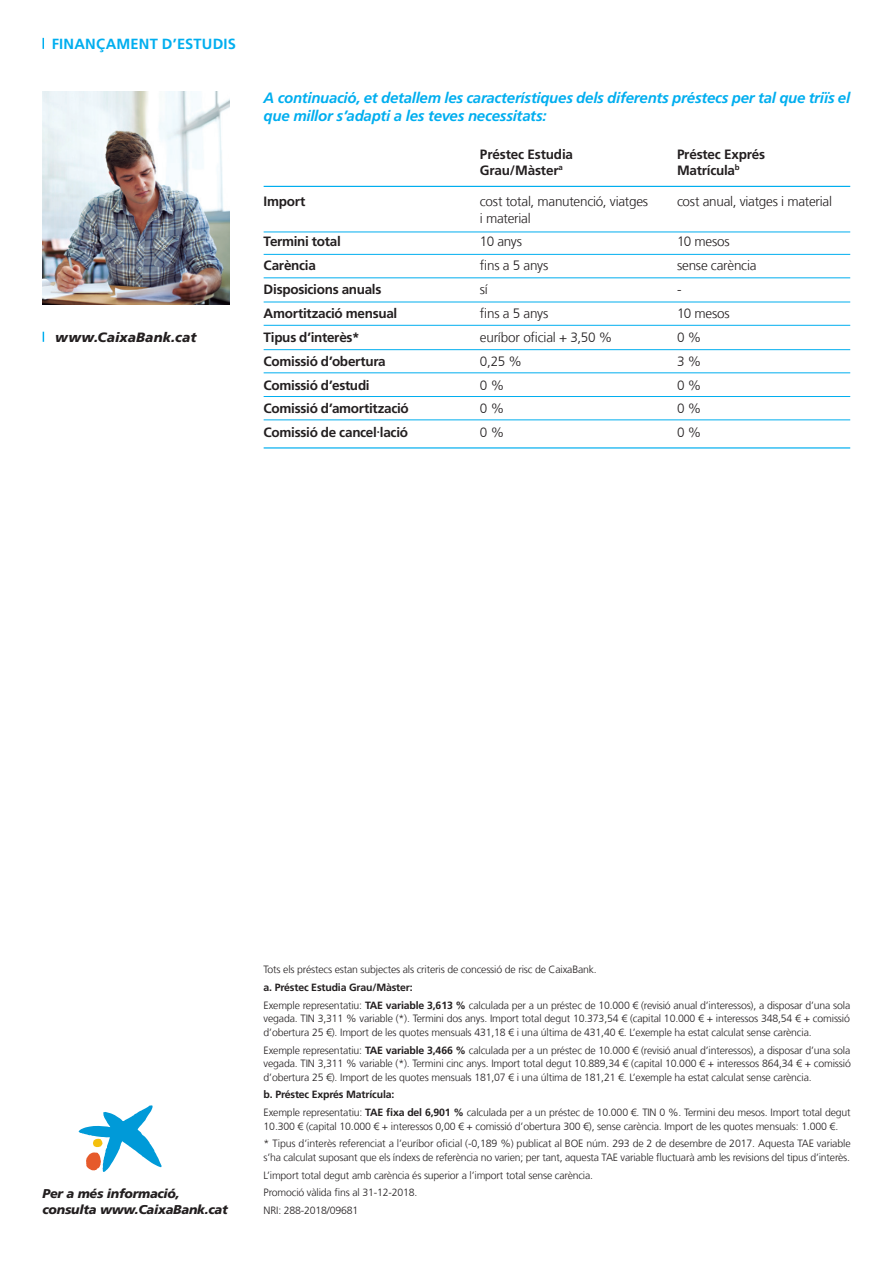
<style>
.page{position:relative;width:893px;height:1263px;background:#fff}
.page>*{position:absolute;margin:0;border:0;box-sizing:border-box;transform-origin:0 0}
.t1{font:italic 700 15px/18px "La Caixa Frutiger";letter-spacing:-.015em;color:#00aeef}
.t2{font:700 14.7px "La Caixa Frutiger";letter-spacing:.015em;color:#00aeef}
.t3{font:700 13.5px/16.2px "La Caixa Frutiger";letter-spacing:-.02em;color:#231f20}
.t4{font:300 13.5px/16.2px "La Caixa Frutiger";letter-spacing:-.02em;color:#231f20}
.Títulos_texto{font:italic 900 13.5px "La Caixa Frutiger";letter-spacing:.01em;color:#231f20}
.t5{font:italic 900 12.75px/16.5px "La Caixa Frutiger";letter-spacing:-.02em;color:#231f20}
.Texto_Legal_Informac{font:300 10.5px/13.5px "La Caixa Frutiger";letter-spacing:-.015em;color:#231f20;text-align:justify}
.Texto_Legal_Informac-2{font:700 10.5px "La Caixa Frutiger";letter-spacing:-.015em;color:#231f20}
.s1{font-weight:700}
</style>
<div class="page">
<img style="left:43px;top:91px;width:187px;height:213px">
<hr style="left:264px;top:447px;width:586px;height:1px;background:#00aeef">
<hr style="left:264px;top:420px;width:586px;height:1px;background:#00aeef">
<hr style="left:264px;top:186px;width:586px;height:1px;background:#00aeef">
<hr style="left:264px;top:232px;width:586px;height:1px;background:#00aeef">
<hr style="left:264px;top:254px;width:586px;height:1px;background:#00aeef">
<hr style="left:264px;top:278px;width:586px;height:1px;background:#00aeef">
<hr style="left:264px;top:302px;width:586px;height:1px;background:#00aeef">
<hr style="left:264px;top:325px;width:586px;height:1px;background:#00aeef">
<hr style="left:264px;top:396px;width:586px;height:1px;background:#00aeef">
<hr style="left:264px;top:372px;width:586px;height:1px;background:#00aeef">
<hr style="left:264px;top:349px;width:586px;height:1px;background:#00aeef">
<svg style="left:79px;top:1105px;width:83px;height:67px"></svg>
<p class="t2" style="left:52px;top:35px;width:186px">FINANÇAMENT D’ESTUDIS</p>
<p class="Títulos_texto" style="left:55px;top:329px;width:143px">www.CaixaBank.cat</p>
<p class="t1" style="left:264px;top:89px;width:588px">A continuació, et detallem les característiques dels diferents préstecs per tal que triïs el que millor s’adapti a les teves necessitats:</p>
<p class="t3" style="left:264px;top:194px;width:43px">Import</p>
<p class="t3" style="left:264px;top:234px;width:79px">Termini total</p>
<p class="t3" style="left:264px;top:258px;width:54px">Carència</p>
<p class="t3" style="left:264px;top:281px;width:119px">Disposicions anuals</p>
<p class="t3" style="left:264px;top:305px;width:135px">Amortització mensual</p>
<p class="t3" style="left:264px;top:329px;width:97px">Tipus d’interès*</p>
<p class="t3" style="left:264px;top:353px;width:123px">Comissió d’obertura</p>
<p class="t3" style="left:264px;top:377px;width:108px">Comissió d’estudi</p>
<p class="t3" style="left:264px;top:401px;width:147px">Comissió d’amortització</p>
<p class="t3" style="left:264px;top:425px;width:146px">Comissió de cancel·lació</p>
<p class="t3" style="left:480px;top:146px;width:95px">Préstec Estudia<br>Grau/Màster<sup>a</sup></p>
<p class="t4" style="left:480px;top:194px;width:170px">cost total, manutenció, viatges i material</p>
<p class="t4" style="left:480px;top:234px;width:44px">10 anys</p>
<p class="t4" style="left:480px;top:258px;width:70px">fins a 5 anys</p>
<p class="t4" style="left:480px;top:281px;width:9px">sí</p>
<p class="t4" style="left:480px;top:305px;width:70px">fins a 5 anys</p>
<p class="t4" style="left:480px;top:329px;width:134px">euríbor oficial + 3,50 %</p>
<p class="t4" style="left:480px;top:353px;width:44px">0,25 %</p>
<p class="t4" style="left:480px;top:377px;width:26px">0 %</p>
<p class="t4" style="left:480px;top:401px;width:26px">0 %</p>
<p class="t4" style="left:480px;top:425px;width:26px">0 %</p>
<p class="t3" style="left:677px;top:146px;width:90px">Préstec Exprés<br>Matrícula<sup>b</sup></p>
<p class="t4" style="left:677px;top:194px;width:157px">cost anual, viatges i material</p>
<p class="t4" style="left:677px;top:234px;width:54px">10 mesos</p>
<p class="t4" style="left:677px;top:258px;width:81px">sense carència</p>
<p class="t4" style="left:677px;top:281px;width:6px">-</p>
<p class="t4" style="left:677px;top:305px;width:54px">10 mesos</p>
<p class="t4" style="left:677px;top:329px;width:26px">0 %</p>
<p class="t4" style="left:677px;top:353px;width:26px">3 %</p>
<p class="t4" style="left:677px;top:377px;width:26px">0 %</p>
<p class="t4" style="left:677px;top:401px;width:26px">0 %</p>
<p class="t4" style="left:677px;top:425px;width:26px">0 %</p>
<p class="t5" style="left:43px;top:1185px;width:187px">Per a més informació, consulta www.CaixaBank.cat</p>
<p class="Texto_Legal_Informac" style="left:264px;top:963px;width:335px">Tots els préstecs estan subjectes als criteris de concessió de risc de CaixaBank.</p>
<p class="Texto_Legal_Informac-2" style="left:264px;top:981px;width:151px">a. Préstec Estudia Grau/Màster:</p>
<p class="Texto_Legal_Informac" style="left:264px;top:998px;width:588px">Exemple representatiu: <span class="s1">TAE variable 3,613 %</span> calculada per a un préstec de 10.000 € (revisió anual d’interessos), a disposar d’una sola vegada. TIN 3,311 % variable (*). Termini dos anys. Import total degut 10.373,54 € (capital 10.000 € + interessos 348,54 € + comissió d’obertura 25 €). Import de les quotes mensuals 431,18 € i una última de 431,40 €. L’exemple ha estat calculat sense carència.</p>
<p class="Texto_Legal_Informac" style="left:264px;top:1043px;width:589px">Exemple representatiu: <span class="s1">TAE variable 3,466 %</span> calculada per a un préstec de 10.000 € (revisió anual d’interessos), a disposar d’una sola vegada. TIN 3,311 % variable (*). Termini cinc anys. Import total degut 10.889,34 € (capital 10.000 € + interessos 864,34 € + comissió d’obertura 25 €). Import de les quotes mensuals 181,07 € i una última de 181,21 €. L’exemple ha estat calculat sense carència.</p>
<p class="Texto_Legal_Informac-2" style="left:264px;top:1088px;width:132px">b. Préstec Exprés Matrícula:</p>
<p class="Texto_Legal_Informac" style="left:264px;top:1106px;width:589px">Exemple representatiu: <span class="s1">TAE fixa del 6,901 %</span> calculada per a un préstec de 10.000 €. TIN 0 %. Termini deu mesos. Import total degut<br>10.300 € (capital 10.000 € + interessos 0,00 € + comissió d’obertura 300 €), sense carència. Import de les quotes mensuals: 1.000 €.</p>
<p class="Texto_Legal_Informac" style="left:264px;top:1137px;width:589px">* Tipus d’interès referenciat a l’euríbor oficial (-0,189 %) publicat al BOE núm. 293 de 2 de desembre de 2017. Aquesta TAE variable s’ha calculat suposant que els índexs de referència no varien; per tant, aquesta TAE variable fluctuarà amb les revisions del tipus d’interès.</p>
<p class="Texto_Legal_Informac" style="left:264px;top:1168px;width:331px">L’import total degut amb carència és superior a l’import total sense carència.</p>
<p class="Texto_Legal_Informac" style="left:264px;top:1186px;width:155px">Promoció vàlida fins al 31-12-2018.</p>
<p class="Texto_Legal_Informac" style="left:264px;top:1204px;width:96px">NRI: 288-2018/09681</p>
</div>
